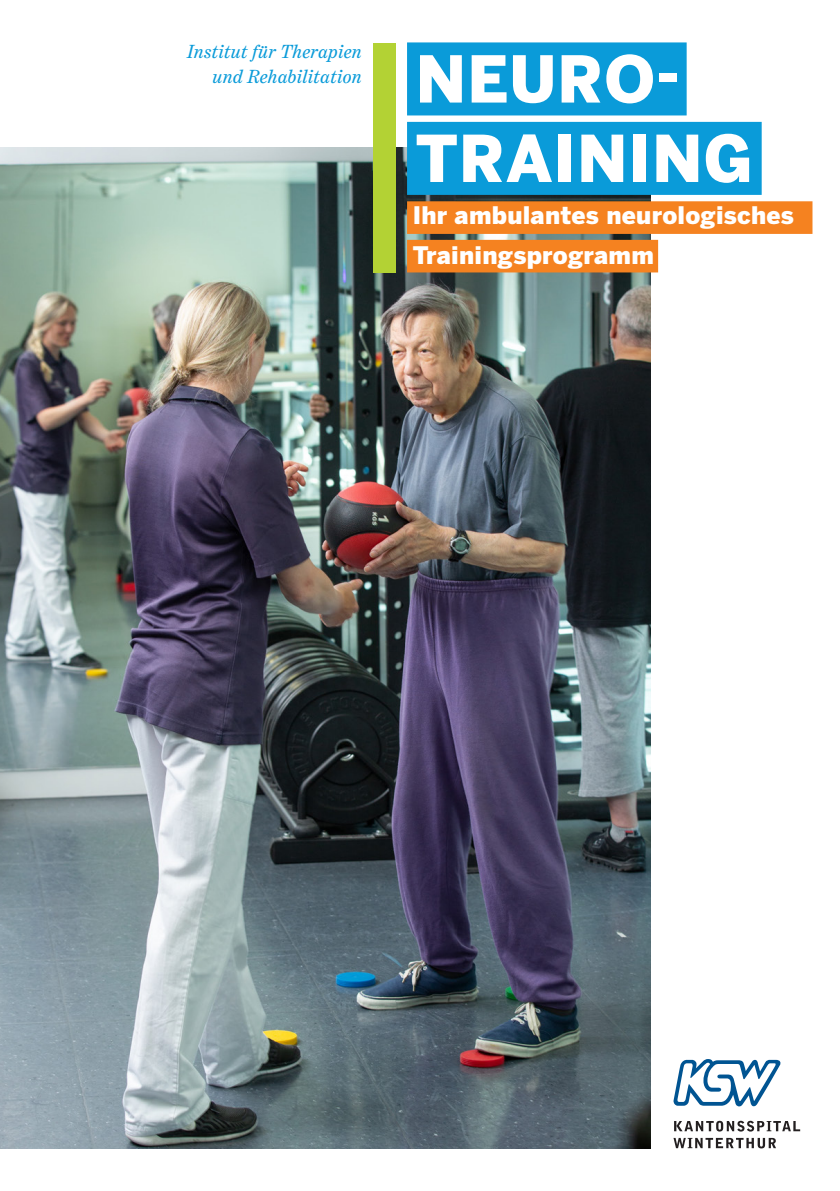
<style>
.page{position:relative;width:840px;height:1191px;background:#fff}
.page>*{position:absolute;margin:0;border:0;box-sizing:border-box;transform-origin:0 0}
.Subtitel__1__Zeile{font:900 64px/79.4px "Benton Sans";letter-spacing:.015em;color:#fff}
.Subtitel__1__Zeile-2{font:900 24px/40.2px "Benton Sans";letter-spacing:.01em;color:#fff}
.Department__9_6_pt{font:italic 19.2px "Benton Modern";letter-spacing:.02em;color:#0a9bd9}
</style>
<div class="page">
<img style="left:0;top:147px;width:650px;height:1001px">
<div style="left:407px;top:42px;width:279px;height:73px;background:#0a9bd9"></div>
<div style="left:407px;top:122px;width:354px;height:73px;background:#0a9bd9"></div>
<div style="left:407px;top:201px;width:405px;height:33px;background:#f58220"></div>
<div style="left:407px;top:240px;width:250px;height:32px;background:#f58220"></div>
<div style="left:373px;top:43px;width:22px;height:229px;background:#b3d234"></div>
<svg style="left:673px;top:1059px;width:107px;height:47px"></svg>
<svg style="left:674px;top:1120px;width:125px;height:11px"></svg>
<svg style="left:673px;top:1137px;width:102px;height:11px"></svg>
<p class="Department__9_6_pt" style="left:187px;top:41px;width:176px">Institut für Therapien</p>
<p class="Department__9_6_pt" style="left:212px;top:66px;width:151px">und Rehabilitation</p>
<p class="Subtitel__1__Zeile" style="left:415px;top:41px;width:339px">NEURO-<br>TRAINING</p>
<p class="Subtitel__1__Zeile-2" style="left:412px;top:196px;width:382px">Ihr ambulantes neurologisches<br>Trainingsprogramm</p>
</div>
